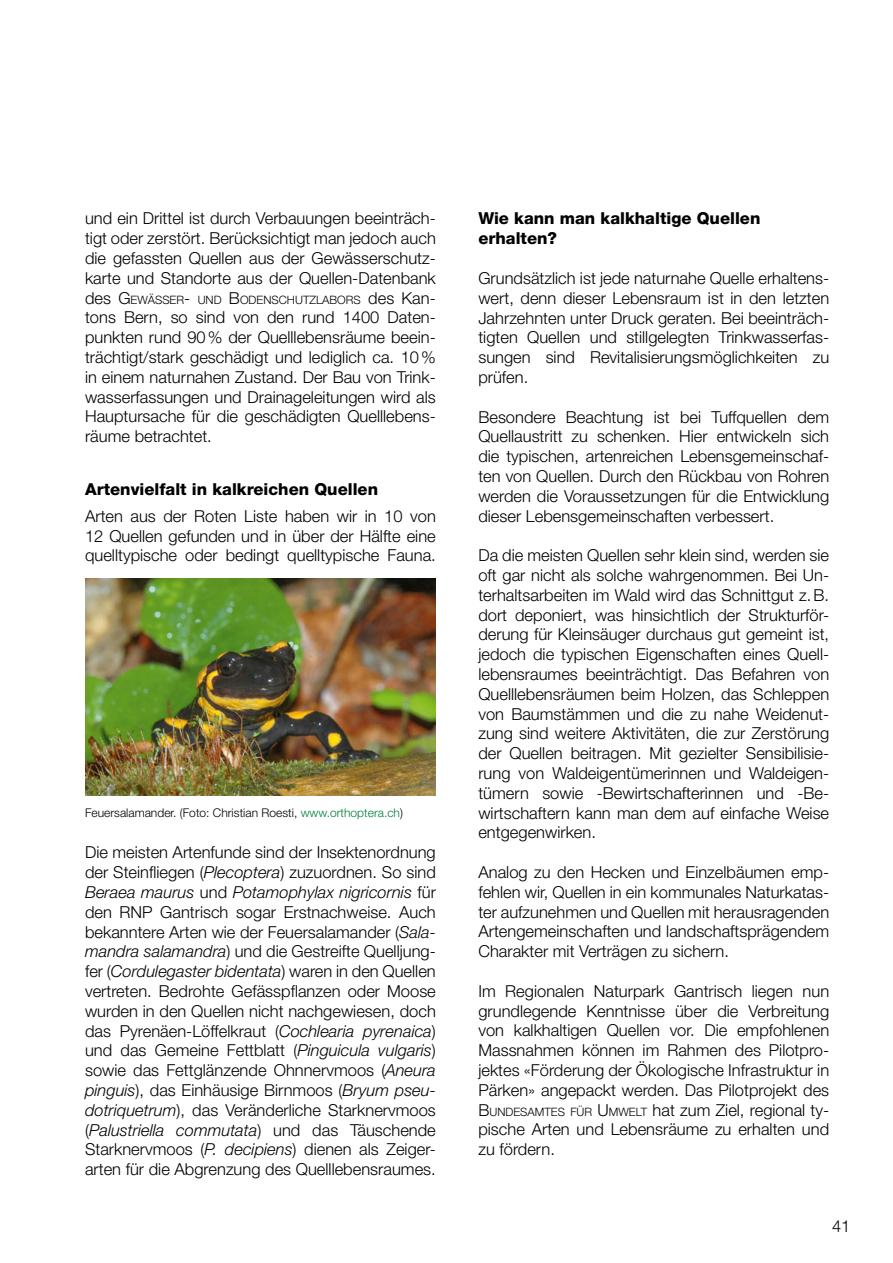
<style>
.page{position:relative;width:893px;height:1263px;background:#fff}
.page>*{position:absolute;margin:0;border:0;box-sizing:border-box;transform-origin:0 0}
.t1{font:300 16.5px/19.8px "Helvetica Neue LT Pro";color:#000;text-align:justify}
.t2{font:800 16.5px/19.8px "Helvetica Neue LT Pro";color:#000}
.t3{font:300 12px "Helvetica Neue LT Pro";color:#000}
.t4{font:300 11.55px "Helvetica Neue LT Pro";color:#000}
.s1{font-size:16.5px}
.s2{color:#008039}
.s3{font-style:italic}
.s4{font-size:11.55px}
</style>
<div class="page">
<img style="left:85px;top:578px;width:351px;height:217px">
<p class="t1" style="left:85px;top:208px;width:352px">und ein Drittel ist durch Verbauungen beeinträch&shy;tigt oder zerstört. Berücksichtigt man jedoch auch die gefassten Quellen aus der Gewässerschutz&shy;karte und Standorte aus der Quellen-Datenbank</p>
<p class="t4" style="left:85px;top:292px;width:352px"><span class="s1">des G</span>EWÄSSER<span class="s1">-</span> UND <span class="s1">B</span>ODENSCHUTZLABORS <span class="s1">des Kan-</span></p>
<p class="t1" style="left:85px;top:307px;width:352px">tons Bern, so sind von den rund 1400 Daten&shy;punkten rund 90% der Quelllebensräume beein&shy;trächtigt/stark geschädigt und lediglich ca. 10% in einem naturnahen Zustand. Der Bau von Trink&shy;wasserfassungen und Drainageleitungen wird als Hauptursache für die geschädigten Quelllebens&shy;räume betrachtet.</p>
<p class="t2" style="left:85px;top:479px;width:295px">Artenvielfalt in kalkreichen Quellen</p>
<p class="t1" style="left:85px;top:506px;width:352px">Arten aus der Roten Liste haben wir in 10 von 12 Quellen gefunden und in über der Hälfte eine quelltypische oder bedingt quelltypische Fauna.</p>
<p class="t3" style="left:85px;top:806px;width:319px">Feuersalamander. (Foto: Christian Roesti, <span class="s2">www.orthoptera.ch</span>)</p>
<p class="t1" style="left:85px;top:842px;width:352px">Die meisten Artenfunde sind der Insektenordnung der Steinfliegen (<span class="s3">Plecoptera</span>) zuzuordnen. So sind <span class="s3">Beraea maurus</span> und <span class="s3">Potamophylax nigricornis</span> für den RNP Gantrisch sogar Erstnachweise. Auch bekanntere Arten wie der Feuersalamander (<span class="s3">Sala&shy;mandra salamandra</span>) und die Gestreifte Quelljung&shy;fer (<span class="s3">Cordulegaster bidentata</span>) waren in den Quellen vertreten. Bedrohte Gefässpflanzen oder Moose wurden in den Quellen nicht nachgewiesen, doch das Pyrenäen-Löffelkraut (<span class="s3">Cochlearia pyrenaica</span>) und das Gemeine Fettblatt (<span class="s3">Pinguicula vulgaris</span>) sowie das Fettglänzende Ohnnervmoos (<span class="s3">Aneura pinguis</span>), das Einhäusige Birnmoos (<span class="s3">Bryum pseu&shy;dotriquetrum</span>), das Veränderliche Starknervmoos (<span class="s3">Palustriella commutata</span>) und das Täuschende Starknervmoos (<span class="s3">P. decipiens</span>) dienen als Zeiger&shy;arten für die Abgrenzung des Quelllebensraumes.</p>
<p class="t2" style="left:478px;top:209px;width:284px">Wie kann man kalkhaltige Quellen erhalten?</p>
<p class="t1" style="left:478px;top:268px;width:352px">Grundsätzlich ist jede naturnahe Quelle erhaltens&shy;wert, denn dieser Lebensraum ist in den letzten Jahrzehnten unter Druck geraten. Bei beeinträch&shy;tigten Quellen und stillgelegten Trinkwasserfas&shy;sungen sind Revitalisierungsmöglichkeiten zu prüfen.</p>
<p class="t1" style="left:478px;top:406px;width:352px">Besondere Beachtung ist bei Tuffquellen dem Quellaustritt zu schenken. Hier entwickeln sich die typischen, artenreichen Lebensgemeinschaf&shy;ten von Quellen. Durch den Rückbau von Rohren werden die Voraussetzungen für die Entwicklung dieser Lebensgemeinschaften verbessert.</p>
<p class="t1" style="left:478px;top:545px;width:352px">Da die meisten Quellen sehr klein sind, werden sie oft gar nicht als solche wahrgenommen. Bei Un&shy;terhaltsarbeiten im Wald wird das Schnittgut z.B. dort deponiert, was hinsichtlich der Strukturför&shy;derung für Kleinsäuger durchaus gut gemeint ist, jedoch die typischen Eigenschaften eines Quell&shy;lebensraumes beeinträchtigt. Das Befahren von Quelllebensräumen beim Holzen, das Schleppen von Baumstämmen und die zu nahe Weidenut&shy;zung sind weitere Aktivitäten, die zur Zerstörung der Quellen beitragen. Mit gezielter Sensibilisie&shy;rung von Waldeigentümerinnen und Waldeigen&shy;tümern sowie -Bewirtschafterinnen und -Be&shy;wirtschaftern kann man dem auf einfache Weise entgegenwirken.</p>
<p class="t1" style="left:478px;top:862px;width:352px">Analog zu den Hecken und Einzelbäumen emp&shy;fehlen wir, Quellen in ein kommunales Naturkatas&shy;ter aufzunehmen und Quellen mit herausragenden Artengemeinschaften und landschaftsprägendem Charakter mit Verträgen zu sichern.</p>
<p class="t1" style="left:478px;top:981px;width:352px">Im Regionalen Naturpark Gantrisch liegen nun grundlegende Kenntnisse über die Verbreitung von kalkhaltigen Quellen vor. Die empfohlenen Massnahmen können im Rahmen des Pilotpro&shy;jektes «Förderung der Ökologische Infrastruktur in Pärken» angepackt werden. Das Pilotprojekt des B<span class="s4">UNDESAMTES FÜR</span> U<span class="s4">MWELT</span> hat zum Ziel, regional ty&shy;pische Arten und Lebensräume zu erhalten und zu fördern.</p>
<p class="t1" style="left:832px;top:1216px;width:20px">41</p>
</div>
